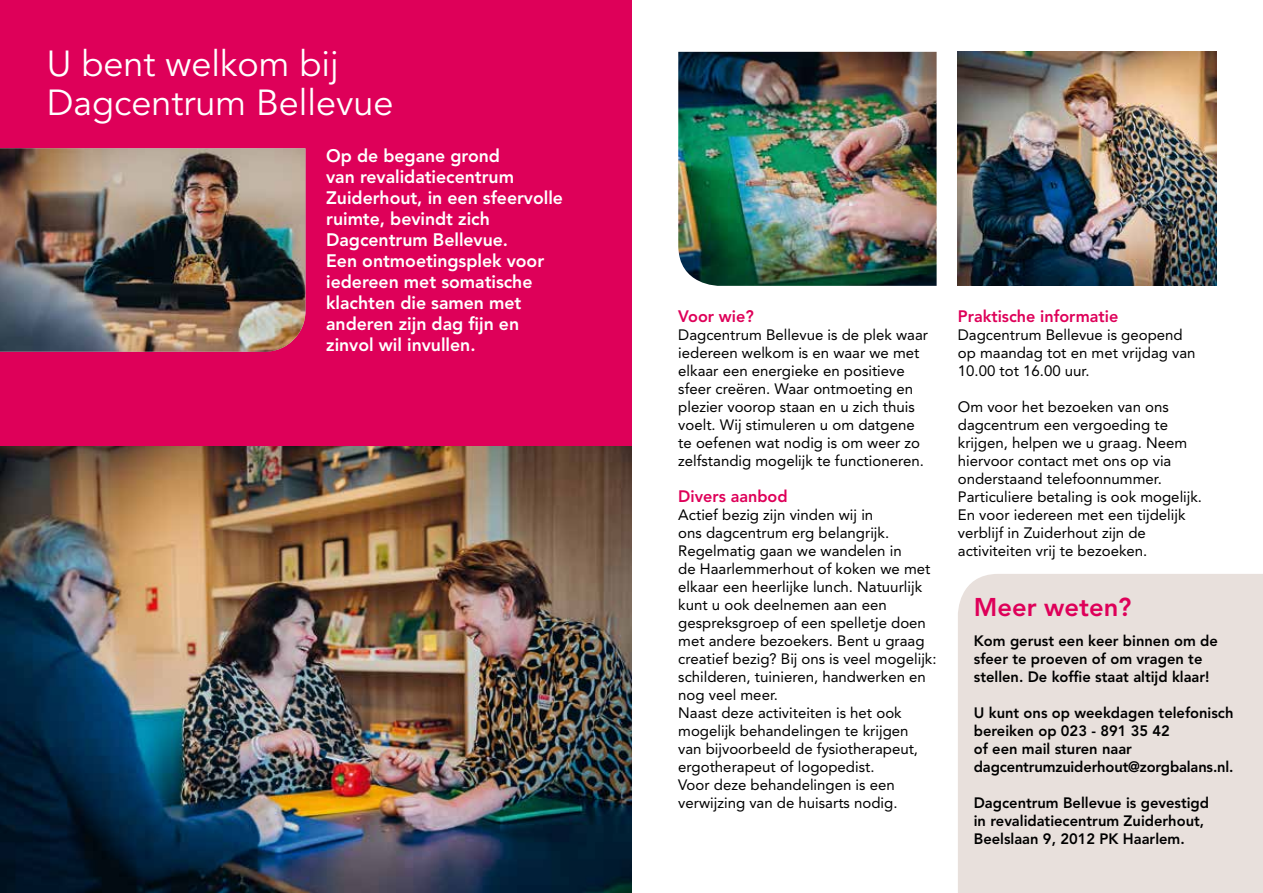
<style>
.page{position:relative;width:1263px;height:893px;background:#fff}
.page>*{position:absolute;margin:0;border:0;box-sizing:border-box;transform-origin:0 0}
.t1{font:36px/39px "Avenir LT Std";color:#fff}
.t2{font:800 25.5px "Avenir LT Std";color:#de0059}
.t3{font:800 18px/21px "Avenir LT Std";color:#fff}
.t4{font:800 16.5px "Avenir LT Std";color:#de0059}
.t5{font:15px/18px "Avenir LT Std";color:#000}
.t6{font:800 15px/18px "Avenir LT Std";color:#000}
</style>
<div class="page">
<div style="left:0;top:0;width:631px;height:893px;background:#de0059"></div>
<img style="left:0;top:148px;width:305px;height:204px">
<img style="left:678px;top:52px;width:258px;height:234px">
<img style="left:0;top:446px;width:631px;height:447px">
<div style="left:958px;top:574px;width:305px;height:319px;background:#e8e0dc"></div>
<img style="left:958px;top:52px;width:258px;height:234px">
<h1 class="t1" style="left:47px;top:45px;width:348px">U bent welkom bij<br>Dagcentrum Bellevue</h1>
<p class="t3" style="left:326px;top:145px;width:238px">Op de begane grond<br>van revalidatiecentrum<br>Zuiderhout, in een sfeervolle ruimte, bevindt zich<br>Dagcentrum Bellevue.<br>Een ontmoetingsplek voor iedereen met somatische klachten die samen met anderen zijn dag fijn en zinvol wil invullen.</p>
<p class="t4" style="left:678px;top:306px;width:77px">Voor wie?</p>
<p class="t5" style="left:678px;top:326px;width:251px">Dagcentrum Bellevue is de plek waar iedereen welkom is en waar we met elkaar een energieke en positieve sfeer creëren. Waar ontmoeting en plezier voorop staan en u zich thuis voelt. Wij stimuleren u om datgene te oefenen wat nodig is om weer zo zelfstandig mogelijk te functioneren.</p>
<p class="t4" style="left:678px;top:486px;width:111px">Divers aanbod</p>
<p class="t5" style="left:678px;top:506px;width:260px">Actief bezig zijn vinden wij in<br>ons dagcentrum erg belangrijk.<br>Regelmatig gaan we wandelen in<br>de Haarlemmerhout of koken we met elkaar een heerlijke lunch. Natuurlijk kunt u ook deelnemen aan een gespreksgroep of een spelletje doen met andere bezoekers. Bent u graag creatief bezig? Bij ons is veel mogelijk: schilderen, tuinieren, handwerken en nog veel meer.<br>Naast deze activiteiten is het ook mogelijk behandelingen te krijgen<br>van bijvoorbeeld de fysiotherapeut, ergotherapeut of logopedist.<br>Voor deze behandelingen is een verwijzing van de huisarts nodig.</p>
<p class="t4" style="left:958px;top:306px;width:162px">Praktische informatie</p>
<p class="t5" style="left:958px;top:326px;width:239px">Dagcentrum Bellevue is geopend op maandag tot en met vrijdag van<br>10.00 tot 16.00 uur.</p>
<p class="t5" style="left:958px;top:398px;width:246px">Om voor het bezoeken van ons dagcentrum een vergoeding te krijgen, helpen we u graag. Neem hiervoor contact met ons op via onderstaand telefoonnummer.<br>Particuliere betaling is ook mogelijk.<br>En voor iedereen met een tijdelijk verblijf in Zuiderhout zijn de activiteiten vrij te bezoeken.</p>
<h2 class="t2" style="left:974px;top:592px;width:159px">Meer weten?</h2>
<p class="t6" style="left:974px;top:632px;width:246px">Kom gerust een keer binnen om de sfeer te proeven of om vragen te stellen. De koffie staat altijd klaar!</p>
<p class="t6" style="left:974px;top:704px;width:261px">U kunt ons op weekdagen telefonisch bereiken op 023 - 891 35 42<br>of een mail sturen naar dagcentrumzuiderhout@zorgbalans.nl.</p>
<p class="t6" style="left:974px;top:794px;width:237px">Dagcentrum Bellevue is gevestigd in revalidatiecentrum Zuiderhout,<br>Beelslaan 9, 2012 PK Haarlem.</p>
</div>
